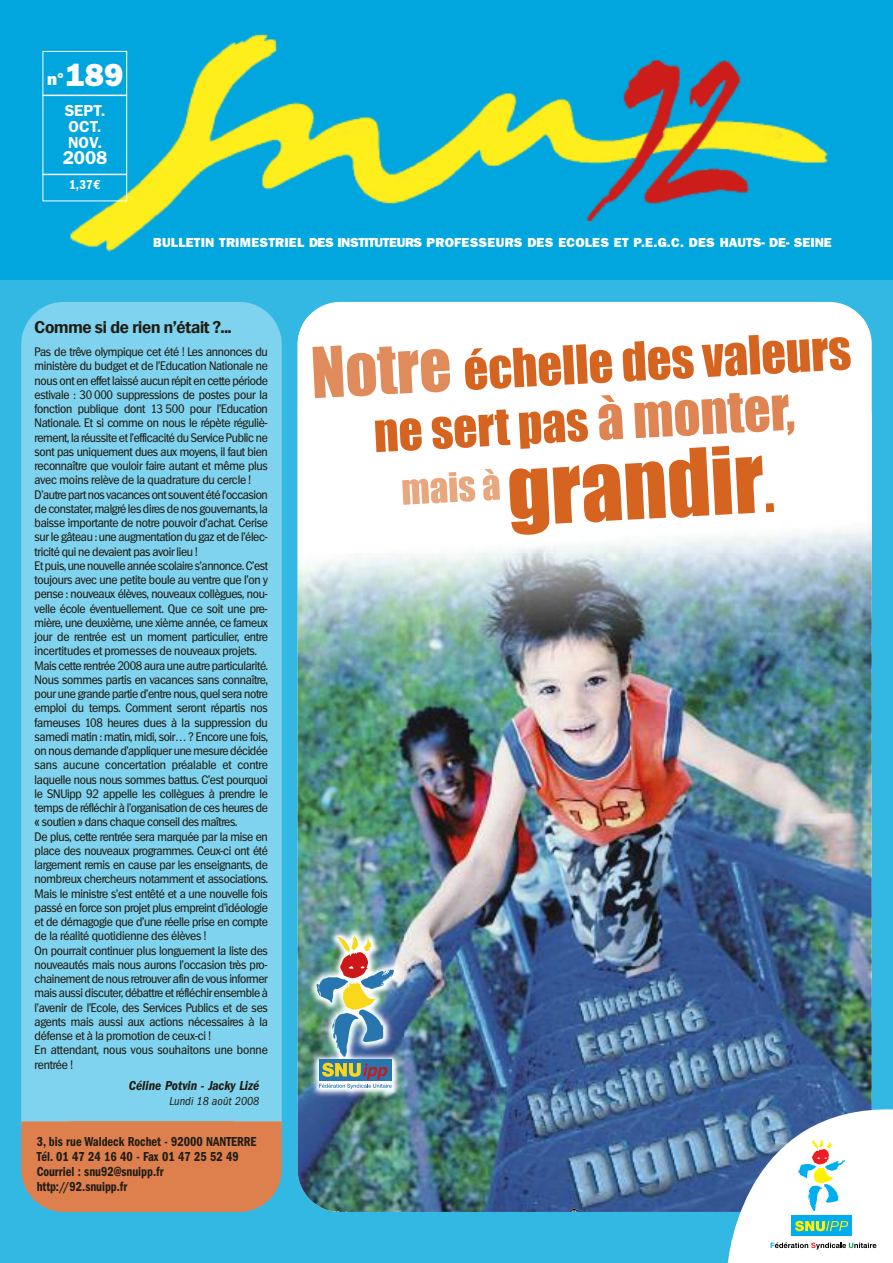
<style>
.page{position:relative;width:893px;height:1263px;background:#fff}
.page>*{position:absolute;margin:0;border:0;box-sizing:border-box;transform-origin:0 0}
.t1{font:800 32.1px "Franklin Gothic";color:#fff}
.t2{font:600 18.75px "Franklin Gothic";color:#fff}
.t3{font:700 16.5px "Plymouth";letter-spacing:-.01em;color:#201c14}
.t4{font:600 16.05px/16px "Franklin Gothic";color:#fff}
.t5{font:600 condensed 13.5px/15px "Franklin Gothic";letter-spacing:-.005em;color:#201c14;scale:.92 1}
.t6{font:italic 600 condensed 13.5px "Franklin Gothic";color:#201c14}
.t7{font:600 condensed 13.35px "Franklin Gothic";color:#fff}
.t8{font:800 13.2px "Franklin Gothic";letter-spacing:.02em;color:#fff}
.t9{font:12px/14.2px "Plymouth";letter-spacing:-.025em;color:#201c14;scale:.95 1}
.t10{font:italic condensed 12px "Franklin Gothic";color:#201c14}
.s1{font-size:17.4px}
.s2{font-family:"Euro Mono";font-weight:700;font-stretch:normal}
</style>
<div class="page">
<img style="left:0;top:0;width:893px;height:281px">
<div style="left:43px;top:51px;width:84px;height:150px;border:1px solid #fff"></div>
<div style="left:0;top:281px;width:893px;height:982px;background:#33b8e4"></div>
<div style="left:21px;top:302px;width:261px;height:862px;background:#80d3ee;border-radius:43px"></div>
<div style="left:21px;top:1121px;width:261px;height:91px;background:#de804e"></div>
<hr style="left:43px;top:95px;width:84px;height:1px;background:#fff">
<hr style="left:43px;top:174px;width:84px;height:1px;background:#fff">
<img style="left:298px;top:412px;width:574px;height:800px">
<img style="left:298px;top:317px;width:569px;height:235px">
<svg style="left:312px;top:335px;width:539px;height:200px;background:#f2ceb9"></svg>
<div style="left:766px;top:503px;width:8px;height:9px;background:#d66421"></div>
<img style="left:307px;top:925px;width:97px;height:174px">
<div style="left:319px;top:1060px;width:73px;height:21px;background:#2876af"></div>
<img style="left:317px;top:935px;width:77px;height:122px">
<svg style="left:319px;top:1063px;width:73px;height:26px"></svg>
<svg style="left:568px;top:1208px;width:12px;height:4px"></svg>
<svg style="left:298px;top:1207px;width:3px;height:5px"></svg>
<svg style="left:327px;top:1211px;width:20px;height:1px"></svg>
<svg style="left:727px;top:1096px;width:166px;height:167px;background:#bacfdd"></svg>
<h1 class="t1" style="left:47px;top:64px;width:78px"><span class="s1">n°</span>189</h1>
<h3 class="t4" style="left:65px;top:104px;width:42px">SEPT.<br>OCT.<br>NOV.</h3>
<h2 class="t2" style="left:63px;top:151px;width:46px">2008</h2>
<p class="t7" style="left:69px;top:180px;width:33px">1,37<span class="s2">€</span></p>
<p class="t8" style="left:153px;top:238px;width:680px">BULLETIN TRIMESTRIEL DES INSTITUTEURS PROFESSEURS DES ECOLES ET P.E.G.C. DES HAUTS- DE- SEINE</p>
<h3 class="t3" style="left:35px;top:318px;width:198px">Comme si de rien n’était ?...</h3>
<p class="t9" style="left:35px;top:345px;width:247px">Pas de trêve olympique cet été ! Les annonces du ministère du budget et de l’Education Nationale ne nous ont en effet laissé aucun répit en cette période estivale : 30 000 suppressions de postes pour la fonction publique dont 13 500 pour l’Education Nationale. Et si comme on nous le répète réguliè&shy;rement, la réussite et l’efficacité du Service Public ne sont pas uniquement dues aux moyens, il faut bien reconnaître que vouloir faire autant et même plus avec moins relève de la quadrature du cercle !<br>D’autre part nos vacances ont souvent été l’occasion de constater, malgré les dires de nos gouvernants, la baisse importante de notre pouvoir d’achat. Cerise sur le gâteau : une augmentation du gaz et de l’élec&shy;tricité qui ne devaient pas avoir lieu !<br>Et puis, une nouvelle année scolaire s’annonce. C’est toujours avec une petite boule au ventre que l’on y pense : nouveaux élèves, nouveaux collègues, nou&shy;velle école éventuellement. Que ce soit une pre&shy;mière, une deuxième, une xième année, ce fameux jour de rentrée est un moment particulier, entre incertitudes et promesses de nouveaux projets.<br>Mais cette rentrée 2008 aura une autre particularité.<br>Nous sommes partis en vacances sans connaître, pour une grande partie d’entre nous, quel sera notre emploi du temps. Comment seront répartis nos fameuses 108 heures dues à la suppression du samedi matin : matin, midi, soir… ? Encore une fois, on nous demande d’appliquer une mesure décidée sans aucune concertation préalable et contre laquelle nous nous sommes battus. C’est pourquoi le SNUipp 92 appelle les collègues à prendre le temps de réfléchir à l’organisation de ces heures de « soutien » dans chaque conseil des maîtres.<br>De plus, cette rentrée sera marquée par la mise en place des nouveaux programmes. Ceux-ci ont été largement remis en cause par les enseignants, de nombreux chercheurs notamment et associations.<br>Mais le ministre s’est entêté et a une nouvelle fois passé en force son projet plus empreint d’idéologie et de démagogie que d’une réelle prise en compte de la réalité quotidienne des élèves !<br>On pourrait continuer plus longuement la liste des nouveautés mais nous aurons l’occasion très pro&shy;chainement de nous retrouver afin de vous informer mais aussi discuter, débattre et réfléchir ensemble à l’avenir de l’Ecole, des Services Publics et de ses agents mais aussi aux actions nécessaires à la défense et à la promotion de ceux-ci !<br>En attendant, nous vous souhaitons une bonne rentrée !</p>
<p class="t6" style="left:129px;top:1080px;width:132px">Céline Potvin - Jacky Lizé</p>
<p class="t10" style="left:169px;top:1097px;width:92px">Lundi 18 août 2008</p>
<p class="t5" style="left:37px;top:1135px;width:240px">3, bis rue Waldeck Rochet - 92000 NANTERRE<br>Tél. 01 47 24 16 40 - Fax 01 47 25 52 49<br>Courriel : snu92@snuipp.fr http://92.snuipp.fr</p>
</div>
